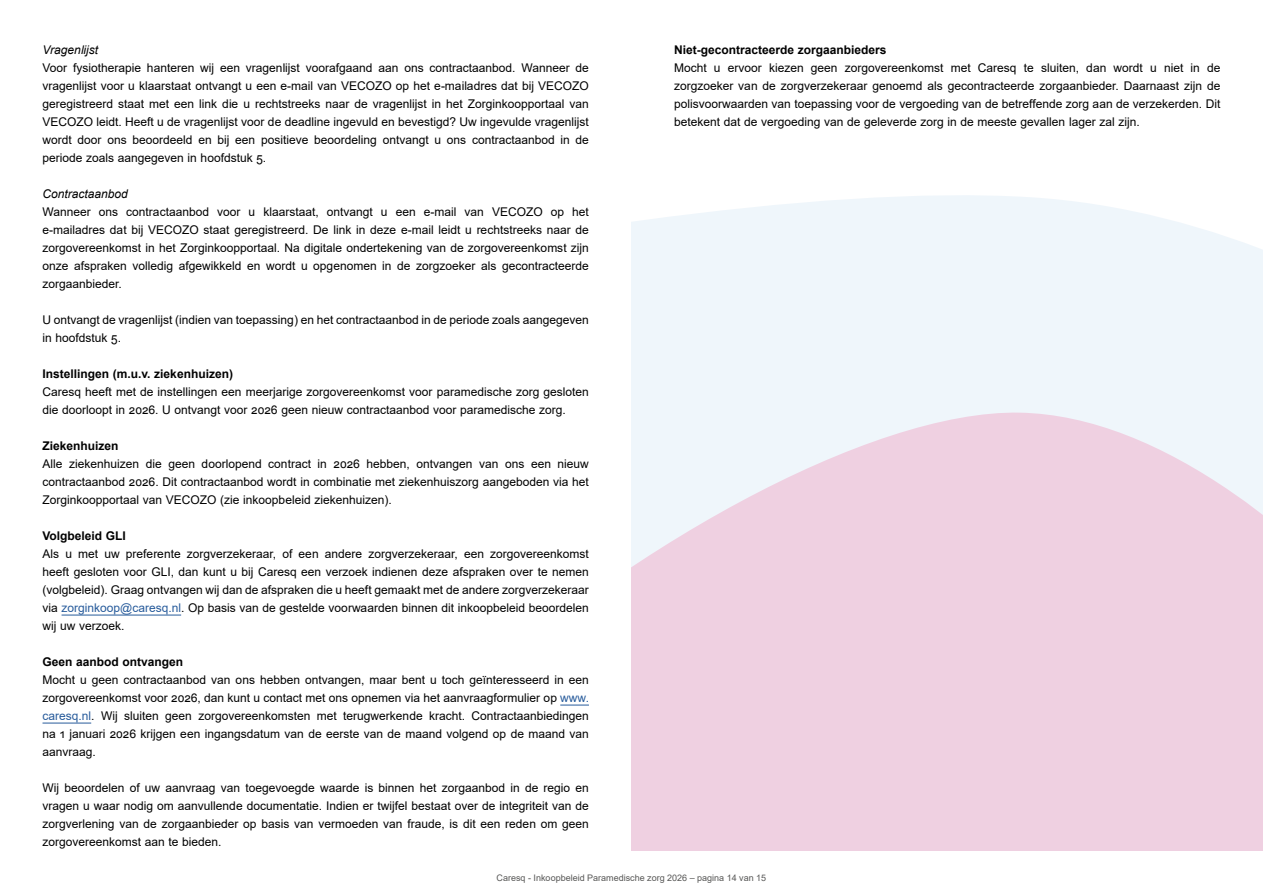
<style>
.page{position:relative;width:1263px;height:893px;background:#fff}
.page>*{position:absolute;margin:0;border:0;box-sizing:border-box;transform-origin:0 0}
.t1{font:12px/18px "Arial";color:#000;text-align:justify}
.t2{font:700 12px "Arial";color:#000}
.t3{font:italic 12px "Arial";color:#000}
.t4{font:9px "Arial";color:#575756}
.s1{color:#275b9b}
</style>
<div class="page">
<div style="left:631px;top:195px;width:632px;height:212px;background:#eff6fb"></div>
<svg style="left:631px;top:407px;width:632px;height:443px;background:#efd4e4"></svg>
<hr style="left:62px;top:615px;width:119px;height:1px;background:#275b9b">
<svg style="left:560px;top:705px;width:29px;height:1px"></svg>
<hr style="left:43px;top:723px;width:48px;height:1px;background:#275b9b">
<p class="t3" style="left:43px;top:42px;width:57px">Vragenlijst</p>
<p class="t1" style="left:43px;top:59px;width:548px">Voor fysiotherapie hanteren wij een vragenlijst voorafgaand aan ons contractaanbod. Wanneer de vragenlijst voor u klaarstaat ontvangt u een e-mail van VECOZO op het e-mailadres dat bij VECOZO geregistreerd staat met een link die u rechtstreeks naar de vragenlijst in het Zorginkoopportaal van VECOZO leidt. Heeft u de vragenlijst voor de deadline ingevuld en bevestigd? Uw ingevulde vragenlijst wordt door ons beoordeeld en bij een positieve beoordeling ontvangt u ons contractaanbod in de periode zoals aangegeven in hoofdstuk 5.</p>
<p class="t3" style="left:43px;top:186px;width:87px">Contractaanbod</p>
<p class="t1" style="left:43px;top:203px;width:548px">Wanneer ons contractaanbod voor u klaarstaat, ontvangt u een e-mail van VECOZO op het e-mailadres dat bij VECOZO staat geregistreerd. De link in deze e-mail leidt u rechtstreeks naar de zorgovereenkomst in het Zorginkoopportaal. Na digitale ondertekening van de zorgovereenkomst zijn onze afspraken volledig afgewikkeld en wordt u opgenomen in de zorgzoeker als gecontracteerde zorgaanbieder.</p>
<p class="t1" style="left:43px;top:311px;width:548px">U ontvangt de vragenlijst (indien van toepassing) en het contractaanbod in de periode zoals aangegeven in hoofdstuk 5.</p>
<p class="t2" style="left:43px;top:365px;width:192px">Instellingen (m.u.v. ziekenhuizen)</p>
<p class="t1" style="left:43px;top:383px;width:548px">Caresq heeft met de instellingen een meerjarige zorgovereenkomst voor paramedische zorg gesloten die doorloopt in 2026. U ontvangt voor 2026 geen nieuw contractaanbod voor paramedische zorg.</p>
<p class="t2" style="left:43px;top:437px;width:78px">Ziekenhuizen</p>
<p class="t1" style="left:43px;top:455px;width:548px">Alle ziekenhuizen die geen doorlopend contract in 2026 hebben, ontvangen van ons een nieuw contractaanbod 2026. Dit contractaanbod wordt in combinatie met ziekenhuiszorg aangeboden via het Zorginkoopportaal van VECOZO (zie inkoopbeleid ziekenhuizen).</p>
<p class="t2" style="left:43px;top:527px;width:85px">Volgbeleid GLI</p>
<p class="t1" style="left:43px;top:545px;width:548px">Als u met uw preferente zorgverzekeraar, of een andere zorgverzekeraar, een zorgovereenkomst heeft gesloten voor GLI, dan kunt u bij Caresq een verzoek indienen deze afspraken over te nemen (volgbeleid). Graag ontvangen wij dan de afspraken die u heeft gemaakt met de andere zorgverzekeraar via <span class="s1">zorginkoop@caresq.nl</span>. Op basis van de gestelde voorwaarden binnen dit inkoopbeleid beoordelen wij uw verzoek.</p>
<p class="t2" style="left:43px;top:653px;width:142px">Geen aanbod ontvangen</p>
<p class="t1" style="left:43px;top:671px;width:548px">Mocht u geen contractaanbod van ons hebben ontvangen, maar bent u toch geïnteresseerd in een zorgovereenkomst voor 2026, dan kunt u contact met ons opnemen via het aanvraagformulier op <span class="s1">www. caresq.nl</span>. Wij sluiten geen zorgovereenkomsten met terugwerkende kracht. Contractaanbiedingen na 1 januari 2026 krijgen een ingangsdatum van de eerste van de maand volgend op de maand van aanvraag.</p>
<p class="t1" style="left:43px;top:779px;width:548px">Wij beoordelen of uw aanvraag van toegevoegde waarde is binnen het zorgaanbod in de regio en vragen u waar nodig om aanvullende documentatie. Indien er twijfel bestaat over de integriteit van de zorgverlening van de zorgaanbieder op basis van vermoeden van fraude, is dit een reden om geen zorgovereenkomst aan te bieden.</p>
<p class="t2" style="left:674px;top:41px;width:214px">Niet-gecontracteerde zorgaanbieders</p>
<p class="t1" style="left:674px;top:59px;width:548px">Mocht u ervoor kiezen geen zorgovereenkomst met Caresq te sluiten, dan wordt u niet in de zorgzoeker van de zorgverzekeraar genoemd als gecontracteerde zorgaanbieder. Daarnaast zijn de polisvoorwaarden van toepassing voor de vergoeding van de betreffende zorg aan de verzekerden. Dit betekent dat de vergoeding van de geleverde zorg in de meeste gevallen lager zal zijn.</p>
<p class="t4" style="left:497px;top:872px;width:271px">Caresq - Inkoopbeleid Paramedische zorg 2026 – pagina 14 van 15</p>
</div>
